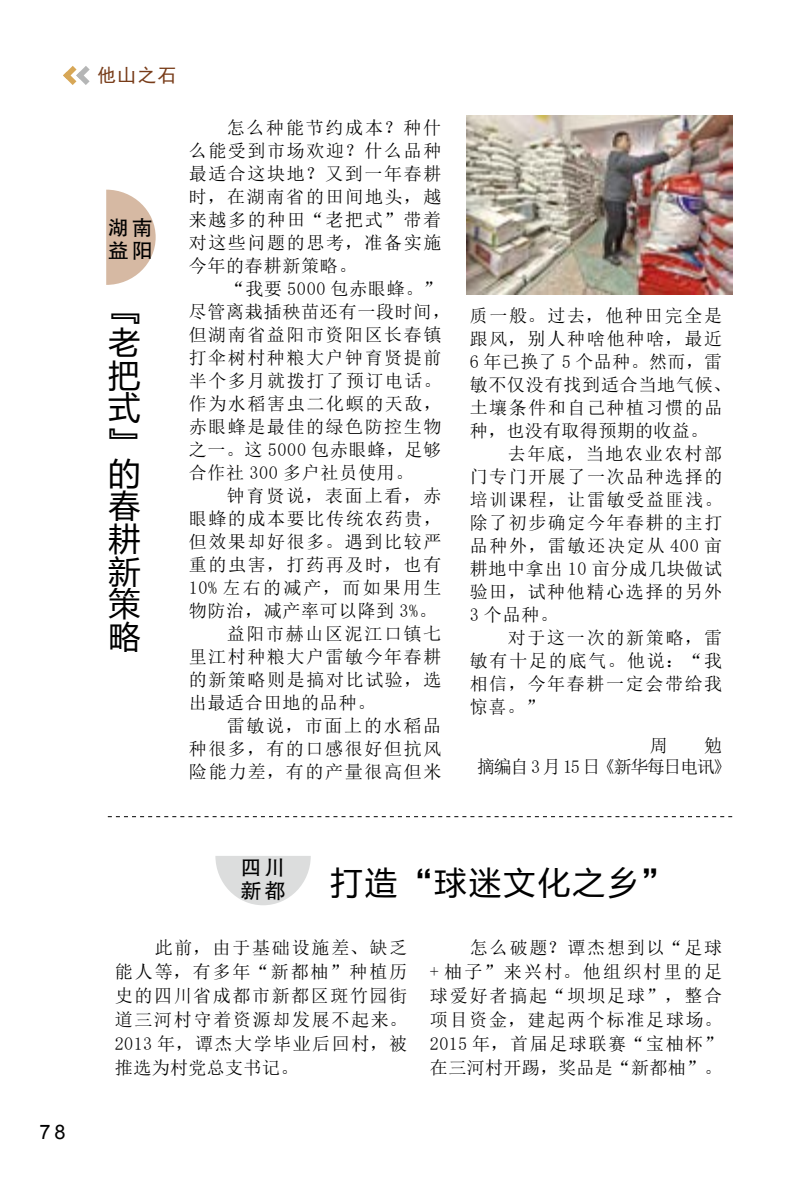
<style>
.page{position:relative;width:806px;height:1191px;background:#fff}
.page>*{position:absolute;margin:0;border:0;box-sizing:border-box;transform-origin:0 0}
.t1{font:32px/32.4px "Microsoft Ya Hei";letter-spacing:.08em;color:#000;text-align:justify}
.t2{font:21px/23px "FZHTK GBK1 0";letter-spacing:.14em;color:#000}
.t3{font:20px "Arial";color:#000}
.t4{font:19px "Sim Hei";color:#773b18}
.t5{font:18px/23px "Sim Sun";letter-spacing:.09em;color:#000;text-align:justify}
.t6{font:18px "Sim Sun";letter-spacing:.04em;color:#000}
.t7{font:18px/20.6px "Sim Sun";letter-spacing:-.08em;color:#000}
.t8{font:18px "Sim Sun";letter-spacing:.12em;color:#000}
.s1{font-family:"FZHTK GBK1 0"}
</style>
<div class="page">
<svg style="left:63px;top:66px;width:27px;height:19px"></svg>
<img style="left:466px;top:116px;width:265px;height:179px">
<svg style="left:215px;top:856px;width:95px;height:49px"></svg>
<svg style="left:106px;top:190px;width:49px;height:95px"></svg>
<svg style="left:108px;top:816px;width:623px;height:1px"></svg>
<p class="t3" style="left:39px;top:1118px;width:28px">78</p>
<p class="t4" style="left:97px;top:65px;width:81px">他山之石</p>
<p class="t2" style="left:108px;top:216px;width:46px">湖南益阳</p>
<h1 class="t1" style="left:108px;top:295px;width:33px">﹃老把式﹄的春耕新策略</h1>
<p class="t5" style="left:189px;top:115px;width:254px;text-indent:38px">怎么种能节约成本？种什么能受到市场欢迎？什么品种最适合这块地？又到一年春耕时，在湖南省的田间地头，越来越多的种田“老把式”带着对这些问题的思考，准备实施今年的春耕新策略。</p>
<p class="t5" style="left:189px;top:277px;width:263px;text-align:left;text-indent:38px">“我要 5000 包赤眼蜂。”尽管离栽插秧苗还有一段时间，但湖南省益阳市资阳区长春镇打伞树村种粮大户钟育贤提前半个多月就拨打了预订电话。作为水稻害虫二化螟的天敌，赤眼蜂是最佳的绿色防控生物之一。这 5000 包赤眼蜂，足够合作社 300 多户社员使用。</p>
<p class="t5" style="left:226px;top:484px;width:216px">钟育贤说，表面上看，赤</p>
<p class="t5" style="left:189px;top:507px;width:254px">眼蜂的成本要比传统农药贵，</p>
<p class="t5" style="left:189px;top:530px;width:254px">但效果却好很多。遇到比较严</p>
<p class="t5" style="left:189px;top:553px;width:254px">重的虫害，打药再及时，也有</p>
<p class="t8" style="left:189px;top:578px;width:254px">10% 左右的减产，而如果用生</p>
<p class="t6" style="left:189px;top:601px;width:249px">物防治，减产率可以降到 3%。</p>
<p class="t5" style="left:226px;top:622px;width:216px">益阳市赫山区泥江口镇七</p>
<p class="t5" style="left:189px;top:645px;width:254px">里江村种粮大户雷敏今年春耕</p>
<p class="t5" style="left:189px;top:668px;width:254px">的新策略则是搞对比试验，选</p>
<p class="t6" style="left:189px;top:693px;width:188px">出最适合田地的品种。</p>
<p class="t5" style="left:226px;top:714px;width:216px">雷敏说，市面上的水稻品</p>
<p class="t5" style="left:189px;top:737px;width:254px">种很多，有的口感很好但抗风</p>
<p class="t5" style="left:189px;top:760px;width:254px">险能力差，有的产量很高但米</p>
<p class="t5" style="left:469px;top:304px;width:263px;text-align:left">质一般。过去，他种田完全是跟风，别人种啥他种啥，最近<br>6 年已换了 5 个品种。然而，雷敏不仅没有找到适合当地气候、土壤条件和自己种植习惯的品种，也没有取得预期的收益。</p>
<p class="t5" style="left:469px;top:442px;width:254px;text-indent:38px">去年底，当地农业农村部门专门开展了一次品种选择的培训课程，让雷敏受益匪浅。除了初步确定今年春耕的主打品种外，雷敏还决定从 400 亩耕地中拿出 10 亩分成几块做试验田，试种他精心选择的另外3 个品种。</p>
<p class="t5" style="left:469px;top:626px;width:254px;text-indent:38px">对于这一次的新策略，雷敏有十足的底气。他说：“我相信，今年春耕一定会带给我惊喜。”</p>
<p class="t5" style="left:649px;top:734px;width:19px">周</p>
<p class="t7" style="left:477px;top:735px;width:255px;text-indent:227px">勉摘编自 3 月 15 日《新华每日电讯》</p>
<p class="t2" style="left:240px;top:856px;width:46px">四川新都</p>
<h1 class="t1" style="left:330px;top:865px;width:345px">打造<span class="s1">“</span>球迷文化之乡<span class="s1">”</span></h1>
<p class="t5" style="left:115px;top:935px;width:294px;line-height:24px;text-indent:40px">此前，由于基础设施差、缺乏能人等，有多年“新都柚”种植历史的四川省成都市新都区斑竹园街道三河村守着资源却发展不起来。2013 年，谭杰大学毕业后回村，被推选为村党总支书记。</p>
<p class="t5" style="left:429px;top:935px;width:294px;line-height:24px;text-indent:40px">怎么破题？谭杰想到以“足球+ 柚子”来兴村。他组织村里的足球爱好者搞起“坝坝足球”，整合项目资金，建起两个标准足球场。2015 年，首届足球联赛“宝柚杯”在三河村开踢，奖品是“新都柚”。</p>
</div>
